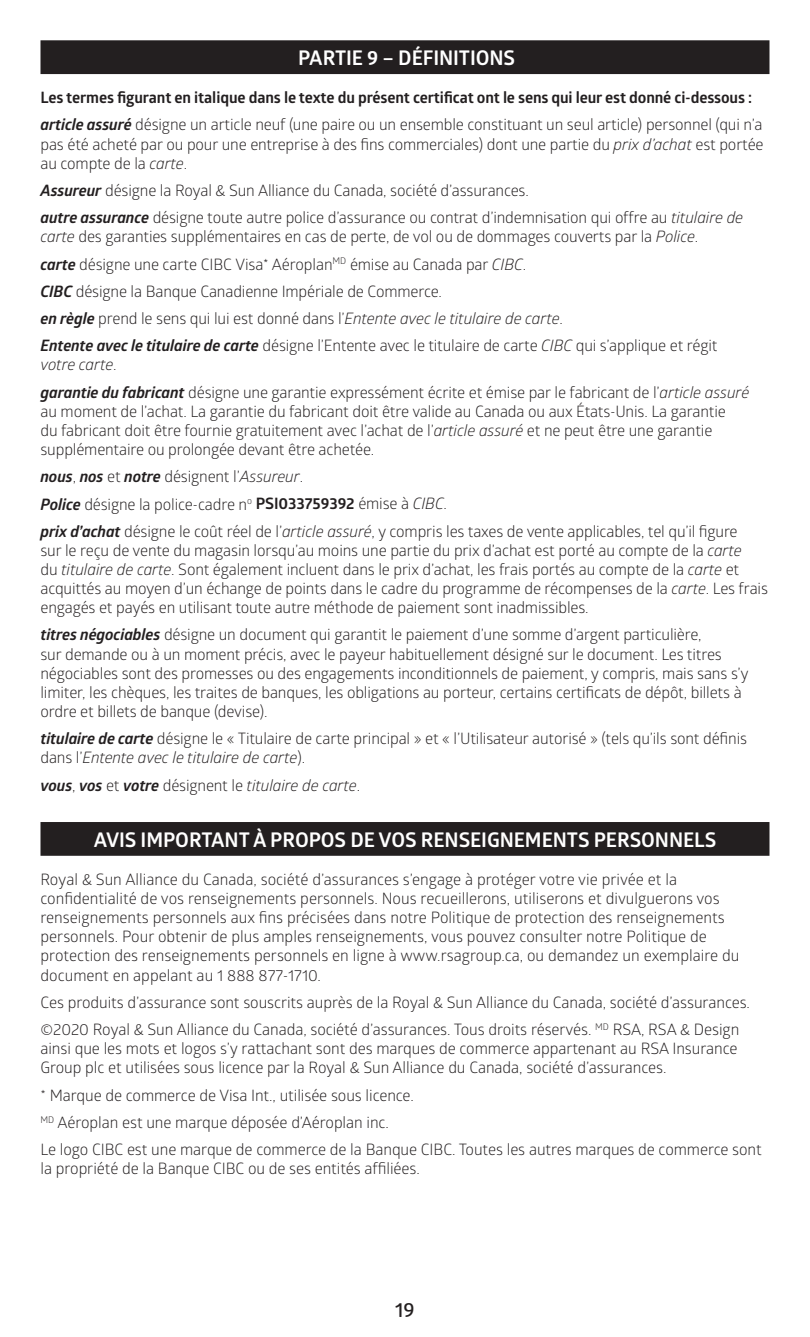
<style>
.page{position:relative;width:810px;height:1337px;background:#fff}
.page>*{position:absolute;margin:0;border:0;box-sizing:border-box;transform-origin:0 0}
.t1{font:700 20.25px "Glober";letter-spacing:-.005em;color:#fff}
.t2{font:600 20.25px "Glober";color:#231f20}
.t3{font:15.75px/19.1px "Glober";letter-spacing:-.01em;color:#231f20}
.t4{font:700 15.75px "Glober";letter-spacing:-.01em;color:#231f20}
.t5{font:italic 15.75px "Glober";letter-spacing:-.01em;color:#231f20}
.s1{font-weight:700;font-style:italic}
.s2{font-style:italic}
.s3{font-weight:700}
.s4{font-style:normal}
</style>
<div class="page">
<div style="left:40px;top:40px;width:730px;height:34px;background:#231f20"></div>
<div style="left:40px;top:822px;width:730px;height:33px;background:#231f20"></div>
<h3 class="t1" style="left:298px;top:44px;width:218px">PARTIE 9 – DÉFINITIONS</h3>
<p class="t4" style="left:40px;top:87px;width:713px">Les termes figurant en italique dans le texte du présent certificat ont le sens qui leur est donné ci-dessous :</p>
<p class="t3" style="left:40px;top:115px;width:725px;text-align:justify"><span class="s1">article assuré</span> désigne un article neuf (une paire ou un ensemble constituant un seul article) personnel (qui n’a pas été acheté par ou pour une entreprise à des fins commerciales) dont une partie du <span class="s2">prix d’achat</span> est portée au compte de la <span class="s2">carte</span>.</p>
<p class="t3" style="left:40px;top:180px;width:490px"><span class="s1">Assureur</span> désigne la Royal &amp; Sun Alliance du Canada, société d’assurances.</p>
<p class="t3" style="left:40px;top:207px;width:704px"><span class="s1">autre assurance</span> désigne toute autre police d’assurance ou contrat d’indemnisation qui offre au <span class="s2">titulaire de carte</span> des garanties supplémentaires en cas de perte, de vol ou de dommages couverts par la <span class="s2">Police</span>.</p>
<p class="t3" style="left:40px;top:254px;width:487px"><span class="s1">carte</span> désigne une carte CIBC Visa Aéroplan<sup>MD</sup> émise au Canada par <span class="s2">CIBC</span>.</p>
<p class="t3" style="left:263px;top:254px;width:7px">*</p>
<p class="t3" style="left:40px;top:281px;width:403px"><span class="s1">CIBC</span> désigne la Banque Canadienne Impériale de Commerce.</p>
<p class="t3" style="left:40px;top:308px;width:524px"><span class="s1">en règle</span> prend le sens qui lui est donné dans l’<span class="s2">Entente avec le titulaire de carte</span>.</p>
<p class="t3" style="left:40px;top:335px;width:679px"><span class="s1">Entente avec le titulaire de carte</span> désigne l’Entente avec le titulaire de carte <span class="s2">CIBC</span> qui s’applique et régit <span class="s2">votre carte</span>.</p>
<p class="t3" style="left:40px;top:382px;width:710px"><span class="s1">garantie du fabricant</span> désigne une garantie expressément écrite et émise par le fabricant de l’<span class="s2">article assuré </span>au moment de l’achat. La garantie du fabricant doit être valide au Canada ou aux États-Unis. La garantie<br>du fabricant doit être fournie gratuitement avec l’achat de l’<span class="s2">article assuré</span> et ne peut être une garantie supplémentaire ou prolongée devant être achetée.</p>
<p class="t3" style="left:40px;top:466px;width:264px"><span class="s1">nous</span>, <span class="s1">nos</span> et <span class="s1">notre</span> désignent l’<span class="s2">Assureur</span>.</p>
<p class="t3" style="left:40px;top:493px;width:408px"><span class="s1">Police</span> désigne la police-cadre n<sup>o</sup> <span class="s3">PSI033759392</span> émise à <span class="s2">CIBC</span>.</p>
<p class="t3" style="left:40px;top:521px;width:729px"><span class="s1">prix d’achat</span> désigne le coût réel de l’<span class="s2">article assuré</span>, y compris les taxes de vente applicables, tel qu’il figure<br>sur le reçu de vente du magasin lorsqu’au moins une partie du prix d’achat est porté au compte de la <span class="s2">carte<br></span>du <span class="s2">titulaire de carte</span>. Sont également incluent dans le prix d’achat, les frais portés au compte de la <span class="s2">carte</span> et acquittés au moyen d’un échange de points dans le cadre du programme de récompenses de la <span class="s2">carte</span>. Les frais engagés et payés en utilisant toute autre méthode de paiement sont inadmissibles.</p>
<p class="t3" style="left:40px;top:624px;width:710px"><span class="s1">titres négociables</span> désigne un document qui garantit le paiement d’une somme d’argent particulière,<br>sur demande ou à un moment précis, avec le payeur habituellement désigné sur le document. Les titres négociables sont des promesses ou des engagements inconditionnels de paiement, y compris, mais sans s’y limiter, les chèques, les traites de banques, les obligations au porteur, certains certificats de dépôt, billets à ordre et billets de banque (devise).</p>
<p class="t3" style="left:40px;top:728px;width:708px"><span class="s1">titulaire de carte</span> désigne le « Titulaire de carte principal » et « l’Utilisateur autorisé » (tels qu’ils sont définis dans l’<span class="s2">Entente avec le titulaire de carte</span>).</p>
<p class="t5" style="left:40px;top:774px;width:321px"><span class="s3">vous</span><span class="s4">,</span> <span class="s3">vos</span> <span class="s4">et</span> <span class="s3">votre</span> <span class="s4">désignent le</span> titulaire de carte<span class="s4">.</span></p>
<h2 class="t1" style="left:94px;top:825px;width:624px">AVIS IMPORTANT À PROPOS DE VOS RENSEIGNEMENTS PERSONNELS</h2>
<p class="t3" style="left:40px;top:869px;width:701px">Royal &amp; Sun Alliance du Canada, société d’assurances s’engage à protéger votre vie privée et la confidentialité de vos renseignements personnels. Nous recueillerons, utiliserons et divulguerons vos renseignements personnels aux fins précisées dans notre Politique de protection des renseignements personnels. Pour obtenir de plus amples renseignements, vous pouvez consulter notre Politique de protection des renseignements personnels en ligne à www.rsagroup.ca, ou demandez un exemplaire du document en appelant au 1 888 877-1710.</p>
<p class="t3" style="left:41px;top:992px;width:711px">Ces produits d’assurance sont souscrits auprès de la Royal &amp; Sun Alliance du Canada, société d’assurances.</p>
<p class="t3" style="left:40px;top:1019px;width:700px;text-align:justify">©2020 Royal &amp; Sun Alliance du Canada, société d’assurances. Tous droits réservés. <sup>MD</sup> RSA, RSA &amp; Design ainsi que les mots et logos s’y rattachant sont des marques de commerce appartenant au RSA Insurance Group plc et utilisées sous licence par la Royal &amp; Sun Alliance du Canada, société d’assurances.</p>
<p class="t3" style="left:40px;top:1084px;width:375px">* Marque de commerce de Visa Int., utilisée sous licence.</p>
<p class="t3" style="left:40px;top:1111px;width:350px"><sup>MD</sup> Aéroplan est une marque déposée d’Aéroplan inc.</p>
<p class="t3" style="left:41px;top:1139px;width:723px">Le logo CIBC est une marque de commerce de la Banque CIBC. Toutes les autres marques de commerce sont la propriété de la Banque CIBC ou de ses entités affiliées.</p>
<p class="t2" style="left:395px;top:1295px;width:21px">19</p>
</div>
